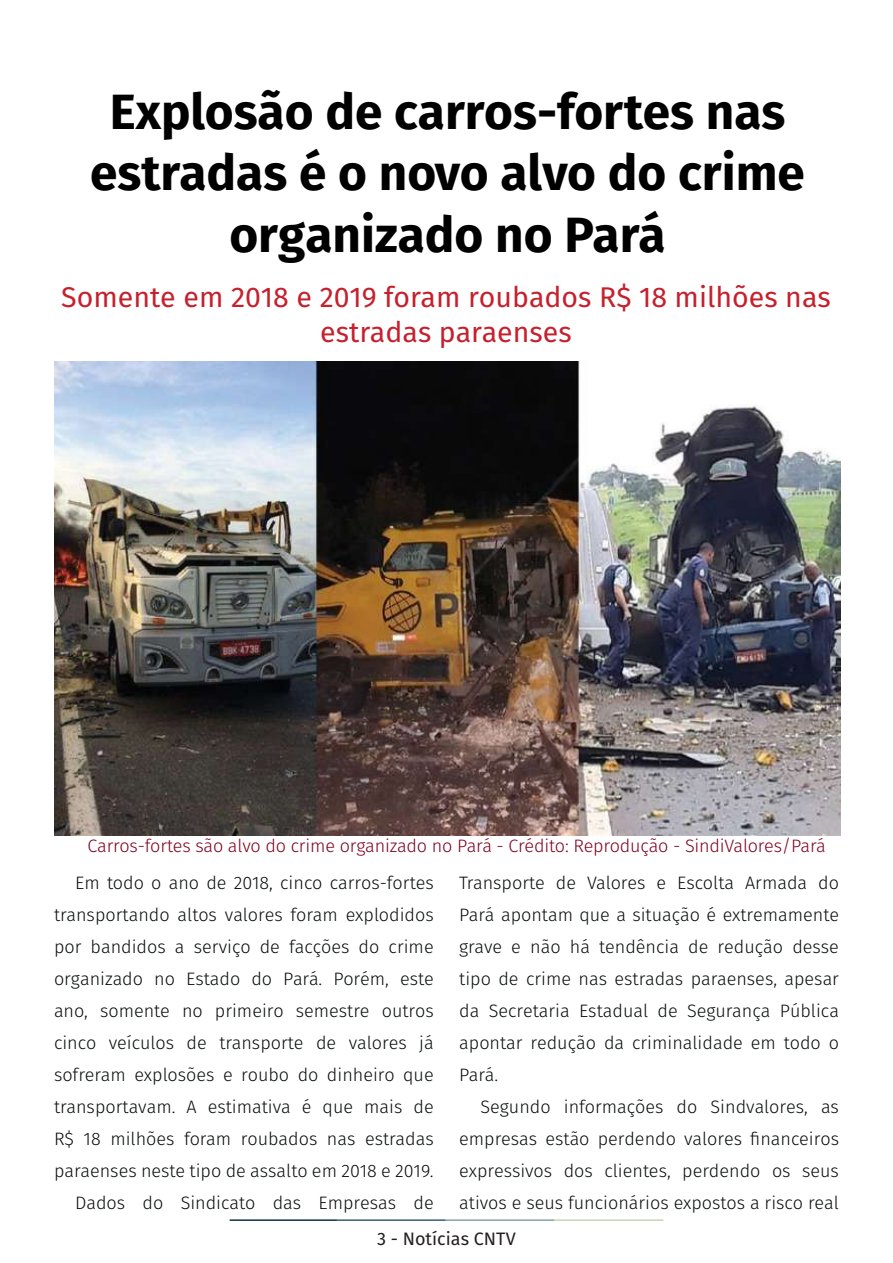
<style>
.page{position:relative;width:893px;height:1263px;background:#fff}
.page>*{position:absolute;margin:0;border:0;box-sizing:border-box;transform-origin:0 0}
.t1{font:700 49.5px/61.5px "Fira Sans";color:#000001;text-align:center}
.t2{font:28.5px/34.5px "Fira Sans";color:#c6202d;text-align:center}
.t3{font:300 18px/32.1px "Fira Sans";color:#080d0b;text-align:justify}
.t4{font:300 18px "Fira Sans";letter-spacing:-.01em;color:#7e0220}
.t5{font:18px "Fira Sans";color:#231f20}
</style>
<div class="page">
<hr style="left:230px;top:1219px;width:107px;height:2px;background:#0e323f">
<hr style="left:337px;top:1219px;width:109px;height:2px;background:#3a5f6d">
<hr style="left:446px;top:1219px;width:109px;height:2px;background:#87a59a">
<hr style="left:555px;top:1219px;width:108px;height:2px;background:#c6d5b7">
<img style="left:54px;top:361px;width:786px;height:475px">
<p class="t1" style="left:90px;top:78px;width:716px">Explosão de carros-fortes nas estradas é o novo alvo do crime organizado no Pará</p>
<p class="t2" style="left:61px;top:279px;width:771px">Somente em 2018 e 2019 foram roubados R$ 18 milhões nas estradas paraenses</p>
<p class="t4" style="left:87px;top:833px;width:740px">Carros-fortes são alvo do crime organizado no Pará - Crédito: Reprodução - SindiValores/Pará</p>
<p class="t3" style="left:54px;top:866px;width:381px;text-indent:21px">Em todo o ano de 2018, cinco carros-fortes transportando altos valores foram explodidos por bandidos a serviço de facções do crime organizado no Estado do Pará. Porém, este ano, somente no primeiro semestre outros cinco veículos de transporte de valores já sofreram explosões e roubo do dinheiro que transportavam. A estimativa é que mais de R$ 18 milhões foram roubados nas estradas paraenses neste tipo de assalto em 2018 e 2019.</p>
<p class="t3" style="left:75px;top:1186px;width:360px">Dados do Sindicato das Empresas de</p>
<p class="t3" style="left:459px;top:866px;width:381px">Transporte de Valores e Escolta Armada do Pará apontam que a situação é extremamente grave e não há tendência de redução desse tipo de crime nas estradas paraenses, apesar da Secretaria Estadual de Segurança Pública apontar redução da criminalidade em todo o Pará.</p>
<p class="t3" style="left:459px;top:1090px;width:381px;text-indent:21px">Segundo informações do Sindvalores, as empresas estão perdendo valores financeiros expressivos dos clientes, perdendo os seus ativos e seus funcionários expostos a risco real</p>
<p class="t5" style="left:377px;top:1225px;width:140px">3 - Notícias CNTV</p>
</div>
